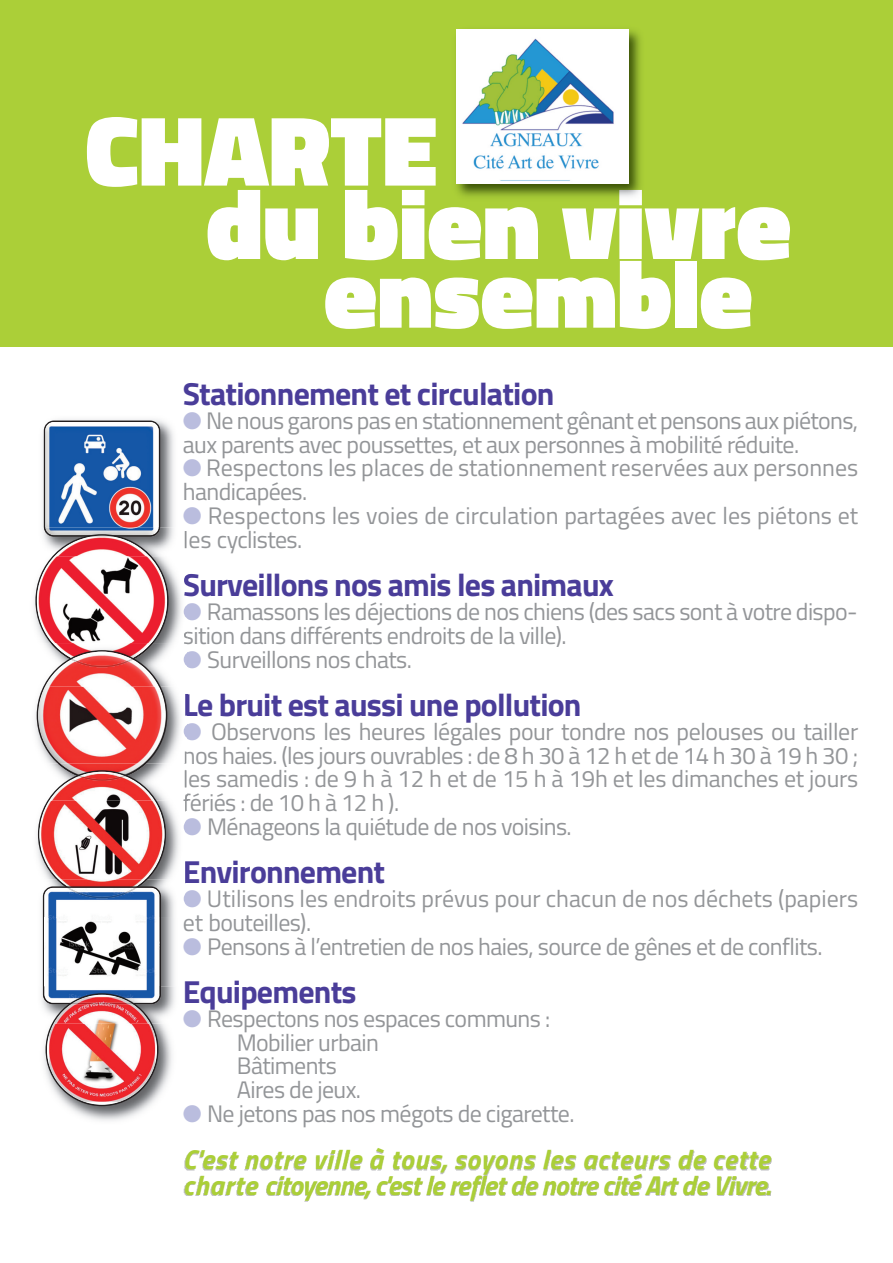
<style>
.page{position:relative;width:893px;height:1263px;background:#fff}
.page>*{position:absolute;margin:0;border:0;box-sizing:border-box;transform-origin:0 0}
.t1{font:900 100.5px "Titillium Web";color:#fff}
.t2{font:900 100.05px "Titillium Web";color:#fff}
.t3{font:900 96.75px "Titillium Web";color:#fff}
.t4{font:700 31.95px "Titillium Web";letter-spacing:-.025em;color:#4a3d99}
.t5{font:italic 700 27.45px/25.5px "Titillium Web";letter-spacing:.02em;color:#abcf38}
.t6{font:23.85px/23.9px "Titillium Web";letter-spacing:-.025em;color:#939598}
.t7{font:23.85px/23.9px "Titillium Web";color:#939598}
.s1{color:#babdde}
</style>
<div class="page">
<img style="left:183px;top:1149px;width:589px;height:53px">
<div style="left:0;top:0;width:893px;height:347px;background:#abcf38"></div>
<img style="left:51px;top:419px;width:123px;height:109px">
<img style="left:456px;top:29px;width:185px;height:161px">
<img style="left:444px;top:190px;width:209px;height:26px">
<img style="left:457px;top:29px;width:171px;height:154px">
<img style="left:169px;top:531px;width:19px;height:156px">
<img style="left:34px;top:597px;width:1px;height:20px">
<img style="left:185px;top:531px;width:3px;height:17px">
<img style="left:184px;top:574px;width:4px;height:22px">
<img style="left:184px;top:603px;width:4px;height:17px">
<svg style="left:187px;top:651px;width:1px;height:17px"></svg>
<img style="left:169px;top:528px;width:11px;height:28px">
<img style="left:169px;top:687px;width:17px;height:213px">
<img style="left:185px;top:693px;width:2px;height:23px">
<img style="left:184px;top:723px;width:3px;height:16px">
<svg style="left:184px;top:631px;width:4px;height:13px"></svg>
<img style="left:184px;top:651px;width:3px;height:16px">
<svg style="left:184px;top:820px;width:2px;height:13px"></svg>
<svg style="left:185px;top:861px;width:1px;height:22px"></svg>
<svg style="left:184px;top:892px;width:2px;height:12px"></svg>
<img style="left:169px;top:763px;width:17px;height:37px">
<svg style="left:185px;top:750px;width:2px;height:38px"></svg>
<svg style="left:184px;top:794px;width:3px;height:17px"></svg>
<img style="left:169px;top:918px;width:6px;height:94px">
<img style="left:169px;top:880px;width:11px;height:38px">
<img style="left:67px;top:1039px;width:105px;height:82px">
<svg style="left:35px;top:421px;width:134px;height:685px"></svg>
<img style="left:47px;top:1024px;width:110px;height:81px">
<img style="left:54px;top:1004px;width:96px;height:20px">
<img style="left:71px;top:1003px;width:62px;height:1px">
<img style="left:74px;top:995px;width:56px;height:8px">
<h1 class="t1" style="left:85px;top:72px;width:354px">CHARTE</h1>
<h2 class="t2" style="left:206px;top:146px;width:587px">du bien vivre</h2>
<h3 class="t3" style="left:324px;top:218px;width:430px">ensemble</h3>
<h3 class="t4" style="left:183px;top:368px;width:373px">Stationnement et circulation</h3>
<p class="t6" style="left:183px;top:408px;width:677px"><span class="s1">●</span> Ne nous garons pas en stationnement gênant et pensons aux piétons, aux parents avec poussettes, et aux personnes à mobilité réduite.</p>
<p class="t7" style="left:183px;top:456px;width:677px"><span class="s1">●</span> Respectons les places de stationnement reservées aux personnes handicapées.</p>
<p class="t7" style="left:183px;top:503px;width:677px"><span class="s1">●</span> Respectons les voies de circulation partagées avec les piétons et les cyclistes.</p>
<h3 class="t4" style="left:183px;top:560px;width:433px">Surveillons nos amis les animaux</h3>
<p class="t6" style="left:183px;top:599px;width:676px"><span class="s1">●</span> Ramassons les déjections de nos chiens (des sacs sont à votre dispo&shy;sition dans différents endroits de la ville).</p>
<p class="t6" style="left:183px;top:647px;width:231px"><span class="s1">●</span> Surveillons nos chats.</p>
<h3 class="t4" style="left:183px;top:679px;width:400px">Le bruit est aussi une pollution</h3>
<p class="t6" style="left:183px;top:719px;width:677px;text-align:justify"><span class="s1">●</span> Observons les heures légales pour tondre nos pelouses ou tailler nos haies. (les jours ouvrables : de 8 h 30 à 12 h et de 14 h 30 à 19 h 30 ; les samedis : de 9 h à 12 h et de 15 h à 19h et les dimanches et jours fériés : de 10 h à 12 h ).</p>
<p class="t6" style="left:183px;top:814px;width:390px"><span class="s1">●</span> Ménageons la quiétude de nos voisins.</p>
<h3 class="t4" style="left:183px;top:847px;width:204px">Environnement</h3>
<p class="t7" style="left:183px;top:886px;width:677px"><span class="s1">●</span> Utilisons les endroits prévus pour chacun de nos déchets (papiers et bouteilles).</p>
<p class="t6" style="left:183px;top:934px;width:641px"><span class="s1">●</span> Pensons à l’entretien de nos haies, source de gênes et de conflits.</p>
<h3 class="t4" style="left:183px;top:966px;width:175px">Equipements</h3>
<p class="t6" style="left:237px;top:1006px;width:315px;text-indent:-54px"><span class="s1">●</span> Respectons nos espaces communs :<br>Mobilier urbain<br>Bâtiments<br>Aires de jeux.</p>
<p class="t6" style="left:183px;top:1101px;width:393px"><span class="s1">●</span> Ne jetons pas nos mégots de cigarette.</p>
<p class="t5" style="left:183px;top:1146px;width:589px">C'est notre ville à tous, soyons les acteurs de cette charte citoyenne, c'est le reflet de notre cité Art de Vivre.</p>
</div>
